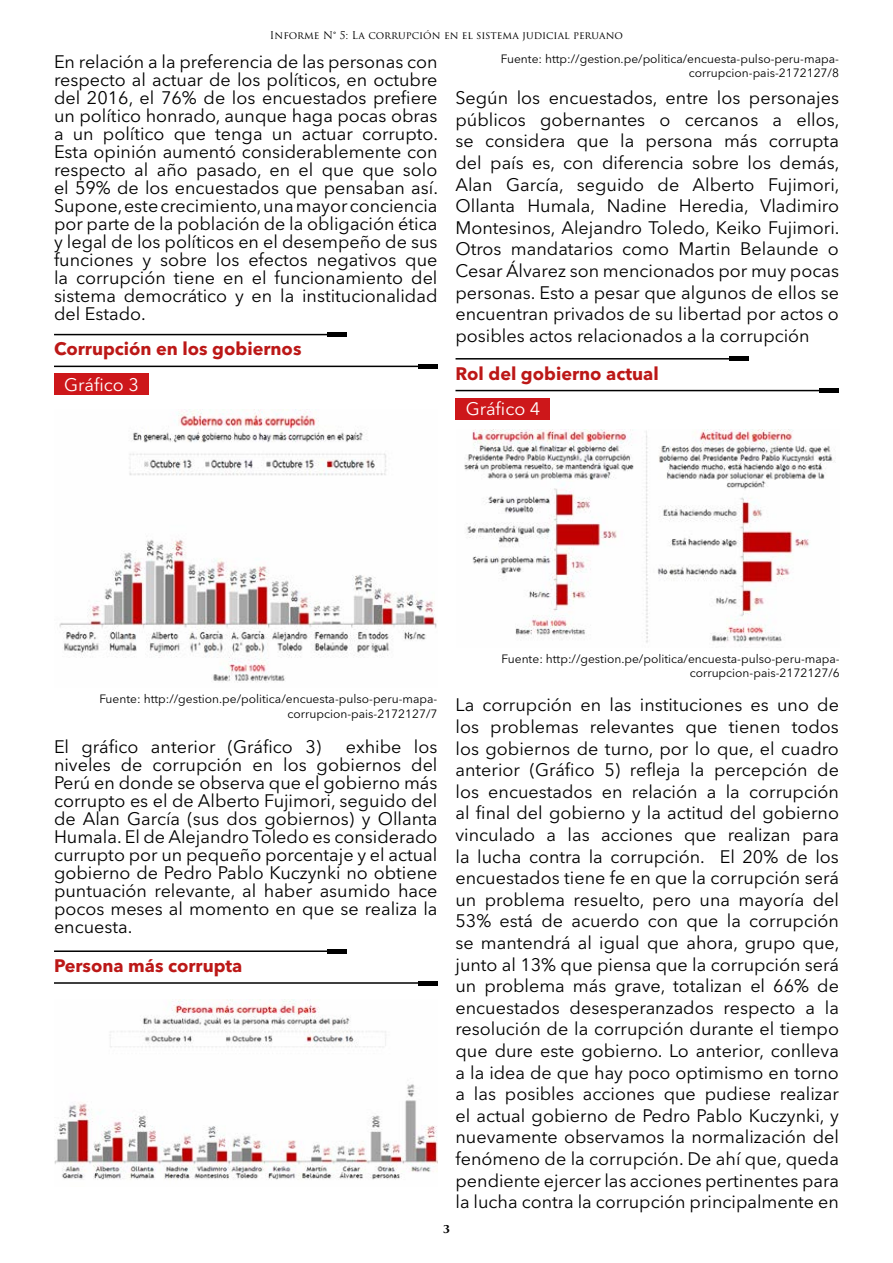
<style>
.page{position:relative;width:893px;height:1263px;background:#fff}
.page>*{position:absolute;margin:0;border:0;box-sizing:border-box;transform-origin:0 0}
.t1{font:18px/21.6px "Avenir Next LT Pro";color:#000;text-align:justify}
.t2{font:700 18px "Avenir Next LT Pro";color:#bc1817}
.t3{font:18px "Avenir Next LT Pro";color:#fff}
.t4{font:12px/14.4px "Avenir Next LT Pro";color:#000;text-align:right}
.t5{font:10.5px "Trajan Pro 3";color:#000}
.t6{font:700 10.5px "Trajan Pro 3";color:#000}
</style>
<div class="page">
<hr style="left:54px;top:366px;width:374px;height:1px;background:#000">
<hr style="left:455px;top:390px;width:375px;height:1px;background:#000">
<hr style="left:54px;top:982px;width:374px;height:2px;background:#000">
<hr style="left:54px;top:334px;width:283px;height:1px;background:#000">
<hr style="left:456px;top:358px;width:283px;height:2px;background:#000">
<hr style="left:54px;top:950px;width:283px;height:2px;background:#000">
<div style="left:417px;top:364px;width:20px;height:5px;background:#000"></div>
<div style="left:819px;top:388px;width:20px;height:5px;background:#000"></div>
<hr style="left:417px;top:981px;width:20px;height:4px;background:#000">
<div style="left:327px;top:332px;width:20px;height:5px;background:#000"></div>
<hr style="left:729px;top:357px;width:20px;height:4px;background:#000">
<hr style="left:327px;top:949px;width:20px;height:4px;background:#000">
<div style="left:54px;top:373px;width:95px;height:22px;background:#cd171a"></div>
<div style="left:455px;top:398px;width:95px;height:22px;background:#cd171a"></div>
<img style="left:59px;top:410px;width:378px;height:273px">
<img style="left:54px;top:1000px;width:383px;height:180px">
<img style="left:464px;top:429px;width:372px;height:214px">
<p class="t5" style="left:270px;top:28px;width:355px">Informe N° 5: La corrupción en el sistema judicial peruano</p>
<p class="t1" style="left:54px;top:52px;width:386px;line-height:18px">En relación a la preferencia de las personas con respecto al actuar de los políticos, en octubre del 2016, el 76% de los encuestados prefiere un político honrado, aunque haga pocas obras a un político que tenga un actuar corrupto.<br>Esta opinión aumentó considerablemente con respecto al año pasado, en el que que solo el 59% de los encuestados que pensaban así.<br>Supone, este crecimiento, una mayor conciencia por parte de la población de la obligación ética y legal de los políticos en el desempeño de sus funciones y sobre los efectos negativos que la corrupción tiene en el funcionamiento del sistema democrático y en la institucionalidad del Estado.</p>
<p class="t2" style="left:54px;top:338px;width:249px">Corrupción en los gobiernos</p>
<p class="t3" style="left:64px;top:374px;width:76px">Gráfico 3</p>
<p class="t4" style="left:501px;top:52px;width:340px">Fuente: http://gestion.pe/politica/encuesta-pulso-peru-mapa&shy;corrupcion-pais-2172127/8</p>
<p class="t1" style="left:455px;top:87px;width:386px">Según los encuestados, entre los personajes públicos gobernantes o cercanos a ellos, se considera que la persona más corrupta del país es, con diferencia sobre los demás, Alan García, seguido de Alberto Fujimori, Ollanta Humala, Nadine Heredia, Vladimiro Montesinos, Alejandro Toledo, Keiko Fujimori.<br>Otros mandatarios como Martin Belaunde o Cesar Álvarez son mencionados por muy pocas personas. Esto a pesar que algunos de ellos se encuentran privados de su libertad por actos o posibles actos relacionados a la corrupción</p>
<p class="t2" style="left:456px;top:362px;width:205px">Rol del gobierno actual</p>
<p class="t3" style="left:466px;top:398px;width:76px">Gráfico 4</p>
<p class="t4" style="left:99px;top:692px;width:340px">Fuente: http://gestion.pe/politica/encuesta-pulso-peru-mapa&shy;corrupcion-pais-2172127/7</p>
<p class="t1" style="left:54px;top:736px;width:269px">El gráfico anterior (Gráfico 3)</p>
<p class="t1" style="left:54px;top:738px;width:385px;line-height:18px;text-indent:292px">exhibe los niveles de corrupción en los gobiernos del Perú en donde se observa que el gobierno más corrupto es el de Alberto Fujimori, seguido del de Alan García (sus dos gobiernos) y Ollanta Humala. El de Alejandro Toledo es considerado currupto por un pequeño porcentaje y el actual gobierno de Pedro Pablo Kuczynki no obtiene puntuación relevante, al haber asumido hace pocos meses al momento en que se realiza la encuesta.</p>
<p class="t2" style="left:54px;top:955px;width:190px">Persona más corrupta</p>
<p class="t4" style="left:502px;top:651px;width:340px">Fuente: http://gestion.pe/politica/encuesta-pulso-peru-mapa&shy;corrupcion-pais-2172127/6</p>
<p class="t1" style="left:455px;top:694px;width:385px">La corrupción en las instituciones es uno de los problemas relevantes que tienen todos los gobiernos de turno, por lo que, el cuadro anterior (Gráfico 5) refleja la percepción de los encuestados en relación a la corrupción al final del gobierno y la actitud del gobierno vinculado a las acciones que realizan para la lucha contra la corrupción. El 20% de los encuestados tiene fe en que la corrupción será un problema resuelto, pero una mayoría del 53% está de acuerdo con que la corrupción se mantendrá al igual que ahora, grupo que, junto al 13% que piensa que la corrupción será un problema más grave, totalizan el 66% de encuestados desesperanzados respecto a la resolución de la corrupción durante el tiempo que dure este gobierno. Lo anterior, conlleva a la idea de que hay poco optimismo en torno a las posibles acciones que pudiese realizar el actual gobierno de Pedro Pablo Kuczynki, y nuevamente observamos la normalización del fenómeno de la corrupción. De ahí que, queda pendiente ejercer las acciones pertinentes para la lucha contra la corrupción principalmente en</p>
<p class="t6" style="left:443px;top:1221px;width:8px">3</p>
</div>
